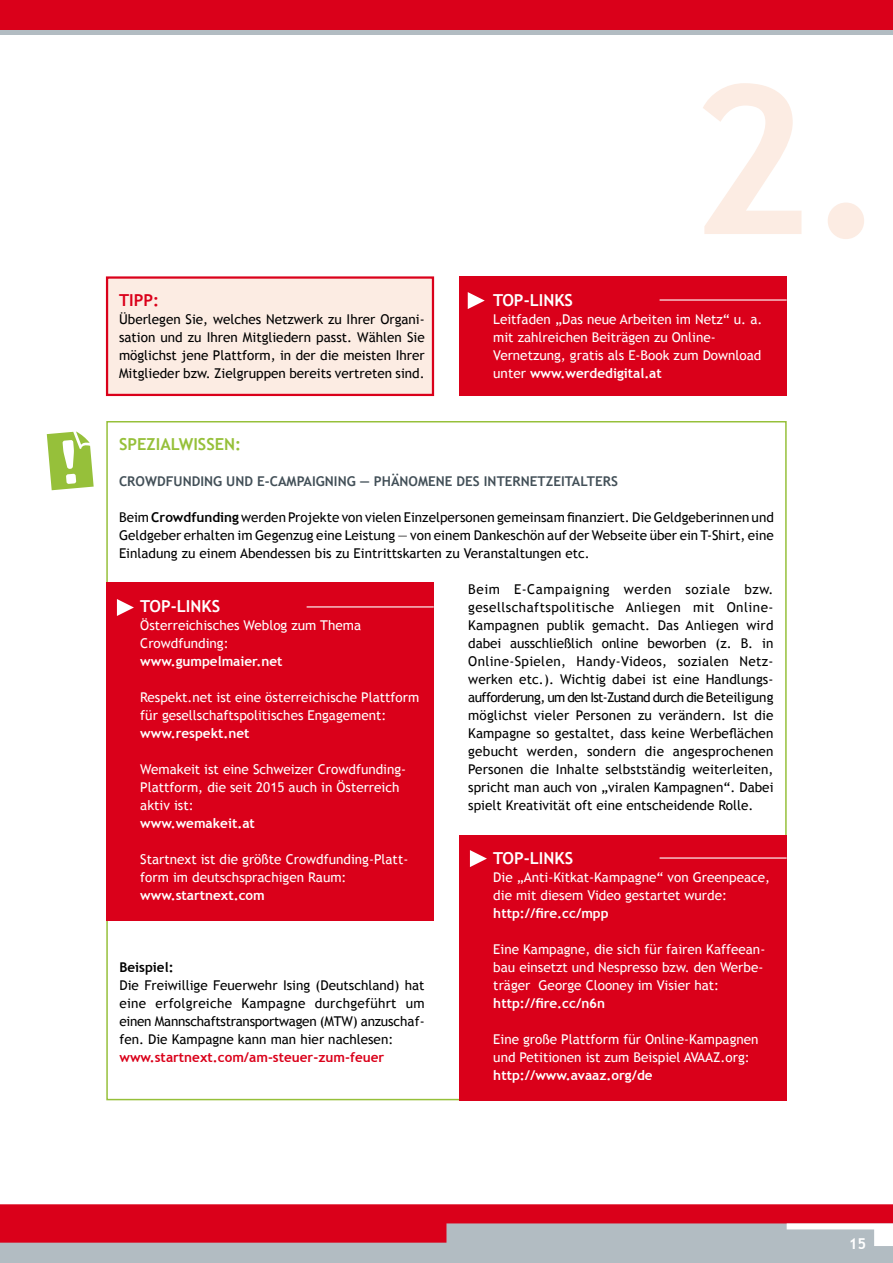
<style>
.page{position:relative;width:893px;height:1263px;background:#fff}
.page>*{position:absolute;margin:0;border:0;box-sizing:border-box;transform-origin:0 0}
.t1{font:700 207.15px "Trebuchet MS";color:#fcece3}
.t2{font:700 16.5px "Trebuchet MS";color:#fff}
.t3{font:700 16.5px "Trebuchet MS";color:#96c03a}
.t4{font:700 16.5px "Trebuchet MS";color:#da001a}
.t5{font:700 15px "Trebuchet MS";color:#fff}
.t6{font:13.5px/18px "Trebuchet MS";color:#000;text-align:justify}
.t7{font:13.5px/18px "Trebuchet MS";color:#fff}
.t8{font:700 13.5px "Trebuchet MS";color:#fff}
.t9{font:700 13.5px "Trebuchet MS";color:#435058}
.t10{font:700 13.5px "Trebuchet MS";color:#da001a}
.t11{font:700 13.5px "Trebuchet MS";color:#000}
.s1{font-weight:700}
</style>
<div class="page">
<div style="left:106px;top:276px;width:328px;height:120px;background:#fcece3;border:2px solid #da001a"></div>
<svg style="left:47px;top:431px;width:47px;height:59px"></svg>
<div style="left:459px;top:276px;width:328px;height:120px;background:#da001a"></div>
<svg style="left:468px;top:292px;width:17px;height:17px"></svg>
<div style="left:106px;top:582px;width:328px;height:339px;background:#da001a"></div>
<svg style="left:117px;top:599px;width:17px;height:17px"></svg>
<hr style="left:307px;top:606px;width:127px;height:1px;background:#fff">
<div style="left:459px;top:835px;width:328px;height:265px;background:#da001a"></div>
<svg style="left:470px;top:850px;width:17px;height:17px"></svg>
<hr style="left:660px;top:857px;width:127px;height:1px;background:#fff">
<hr style="left:660px;top:299px;width:127px;height:2px;background:#fff">
<div style="left:0;top:1220px;width:893px;height:43px;background:#b2bcc2"></div>
<div style="left:0;top:0;width:893px;height:30px;background:#da001a"></div>
<svg style="left:0;top:1204px;width:893px;height:42px"></svg>
<div style="left:0;top:30px;width:893px;height:5px;background:#b2bcc2"></div>
<p class="t4" style="left:119px;top:290px;width:42px">TIPP:</p>
<p class="t6" style="left:119px;top:310px;width:307px">Überlegen Sie, welches Netzwerk zu Ihrer Organi&shy;sation und zu Ihren Mitgliedern passt. Wählen Sie möglichst jene Plattform, in der die meisten Ihrer Mitglieder bzw. Zielgruppen bereits vertreten sind.</p>
<h1 class="t1" style="left:689px;top:31px;width:199px">2.</h1>
<p class="t2" style="left:493px;top:290px;width:81px">TOP-LINKS</p>
<p class="t7" style="left:493px;top:310px;width:271px">Leitfaden „Das neue Arbeiten im Netz“ u. a. mit zahlreichen Beiträgen zu Online-Vernetzung, gratis als E-Book zum Download unter <span class="s1">www.werdedigital.at</span></p>
<p class="t3" style="left:119px;top:434px;width:124px">SPEZIALWISSEN:</p>
<p class="t9" style="left:119px;top:473px;width:500px">CROWDFUNDING UND E-CAMPAIGNING — PHÄNOMENE DES INTERNETZEITALTERS</p>
<p class="t6" style="left:119px;top:508px;width:656px">Beim <span class="s1">Crowdfunding</span> werden Projekte von vielen Einzelpersonen gemeinsam finanziert. Die Geldgeberinnen und Geldgeber erhalten im Gegenzug eine Leistung — von einem Dankeschön auf der Webseite über ein T-Shirt, eine Einladung zu einem Abendessen bis zu Eintrittskarten zu Veranstaltungen etc.</p>
<p class="t2" style="left:140px;top:596px;width:81px">TOP-LINKS</p>
<p class="t7" style="left:140px;top:616px;width:222px">Österreichisches Weblog zum Thema<br>Crowdfunding:</p>
<p class="t8" style="left:140px;top:653px;width:144px">www.gumpelmaier.net</p>
<p class="t7" style="left:140px;top:688px;width:280px">Respekt.net ist eine österreichische Plattform für gesellschaftspolitisches Engagement:</p>
<p class="t8" style="left:140px;top:725px;width:111px">www.respekt.net</p>
<p class="t7" style="left:140px;top:760px;width:267px">Wemakeit ist eine Schweizer Crowdfunding-<br>Plattform, die seit 2015 auch in Österreich aktiv ist:</p>
<p class="t8" style="left:140px;top:815px;width:116px">www.wemakeit.at</p>
<p class="t7" style="left:140px;top:850px;width:270px">Startnext ist die größte Crowdfunding-Platt&shy;form im deutschsprachigen Raum:</p>
<p class="t8" style="left:140px;top:887px;width:126px">www.startnext.com</p>
<p class="t11" style="left:119px;top:959px;width:56px">Beispiel:</p>
<p class="t6" style="left:119px;top:976px;width:307px">Die Freiwillige Feuerwehr Ising (Deutschland) hat eine erfolgreiche Kampagne durchgeführt um einen Mannschaftstransportwagen (MTW) anzuschaf&shy;fen. Die Kampagne kann man hier nachlesen:</p>
<p class="t10" style="left:119px;top:1049px;width:266px">www.startnext.com/am-steuer-zum-feuer</p>
<p class="t6" style="left:468px;top:580px;width:307px">Beim E-Campaigning werden soziale bzw. gesellschaftspolitische Anliegen mit Online-Kampagnen publik gemacht. Das Anliegen wird dabei ausschließlich online beworben (z. B. in Online-Spielen, Handy-Videos, sozialen Netz&shy;werken etc.). Wichtig dabei ist eine Handlungs&shy;aufforderung, um den Ist-Zustand durch die Beteiligung möglichst vieler Personen zu verändern. Ist die Kampagne so gestaltet, dass keine Werbeflächen gebucht werden, sondern die angesprochenen Personen die Inhalte selbstständig weiterleiten, spricht man auch von „viralen Kampagnen“. Dabei spielt Kreativität oft eine entscheidende Rolle.</p>
<p class="t2" style="left:493px;top:848px;width:81px">TOP-LINKS</p>
<p class="t7" style="left:493px;top:868px;width:278px">Die „Anti-Kitkat-Kampagne“ von Greenpeace, die mit diesem Video gestartet wurde:</p>
<p class="t8" style="left:493px;top:905px;width:117px">http://fire.cc/mpp</p>
<p class="t7" style="left:493px;top:940px;width:274px">Eine Kampagne, die sich für fairen Kaffeean&shy;bau einsetzt und Nespresso bzw. den Werbe&shy;träger George Clooney im Visier hat:</p>
<p class="t8" style="left:493px;top:995px;width:113px">http://fire.cc/n6n</p>
<p class="t7" style="left:493px;top:1030px;width:267px">Eine große Plattform für Online-Kampagnen und Petitionen ist zum Beispiel AVAAZ.org:</p>
<p class="t8" style="left:493px;top:1067px;width:161px">http://www.avaaz.org/de</p>
<p class="t5" style="left:849px;top:1234px;width:19px">15</p>
</div>
